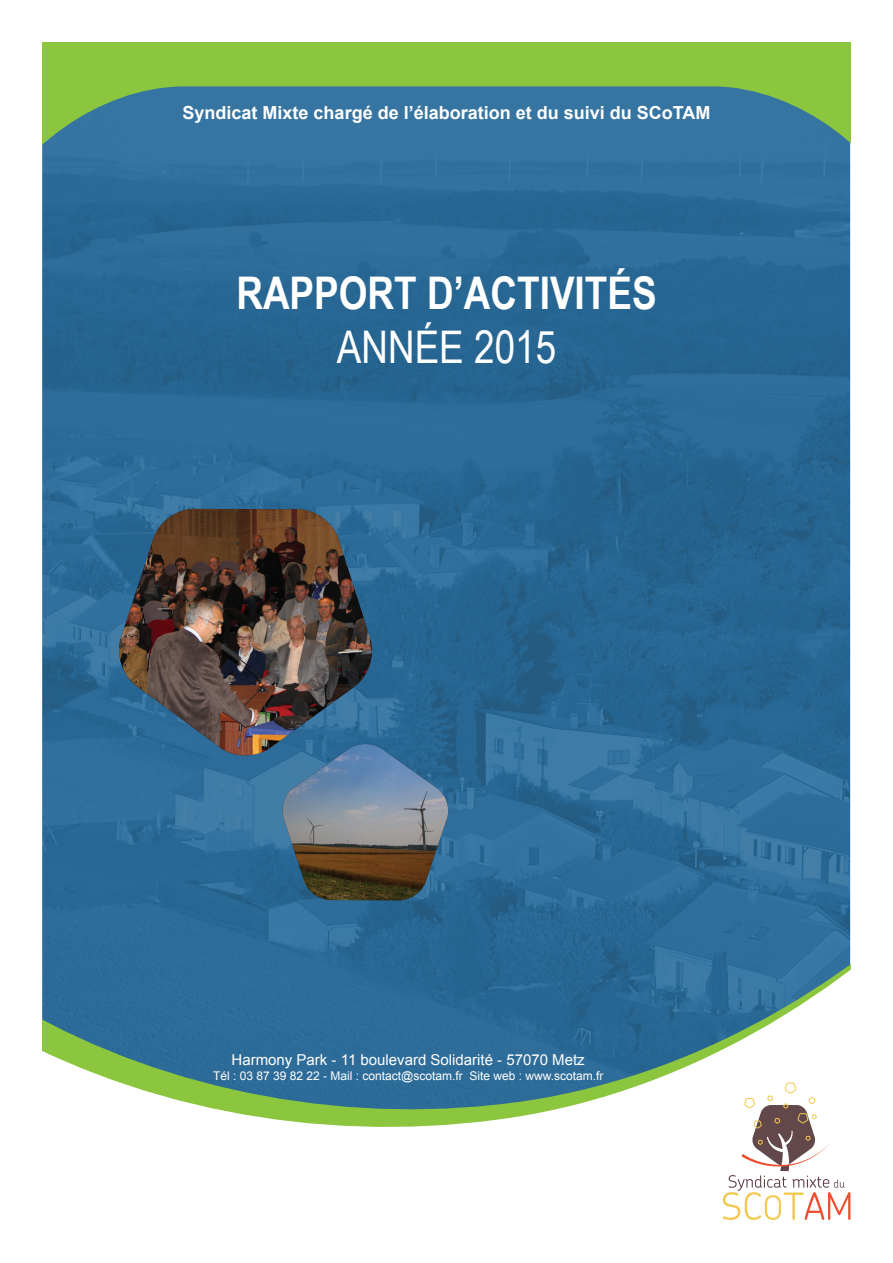
<style>
.page{position:relative;width:893px;height:1263px;background:#fff}
.page>*{position:absolute;margin:0;border:0;box-sizing:border-box;transform-origin:0 0}
.t1{font:700 45px "Arial Narrow";color:#fff}
.t2{font:45px "Arial Narrow";color:#fff}
.t3{font:700 18px "Arial";color:#fff}
.t4{font:15px "Arial";color:#fff}
.t5{font:12px "Arial";color:#fff}
</style>
<div class="page">
<img style="left:42px;top:246px;width:808px;height:616px">
<svg style="left:42px;top:862px;width:808px;height:265px;background:#4d849e"></svg>
<svg style="left:42px;top:43px;width:808px;height:203px;background:#478584"></svg>
<img style="left:117px;top:509px;width:257px;height:246px">
<img style="left:281px;top:744px;width:169px;height:156px">
<svg style="left:723px;top:1082px;width:127px;height:138px"></svg>
<h2 class="t3" style="left:183px;top:101px;width:529px">Syndicat Mixte chargé de l’élaboration et du suivi du SCoTAM</h2>
<h1 class="t1" style="left:236px;top:259px;width:422px">RAPPORT D’ACTIVITÉS</h1>
<h1 class="t2" style="left:337px;top:314px;width:221px">ANNÉE 2015</h1>
<p class="t4" style="left:232px;top:1050px;width:355px">Harmony Park - 11 boulevard Solidarité - 57070 Metz</p>
<p class="t5" style="left:213px;top:1068px;width:392px">Tél : 03 87 39 82 22 - Mail : contact@scotam.fr Site web : www.scotam.fr</p>
</div>
